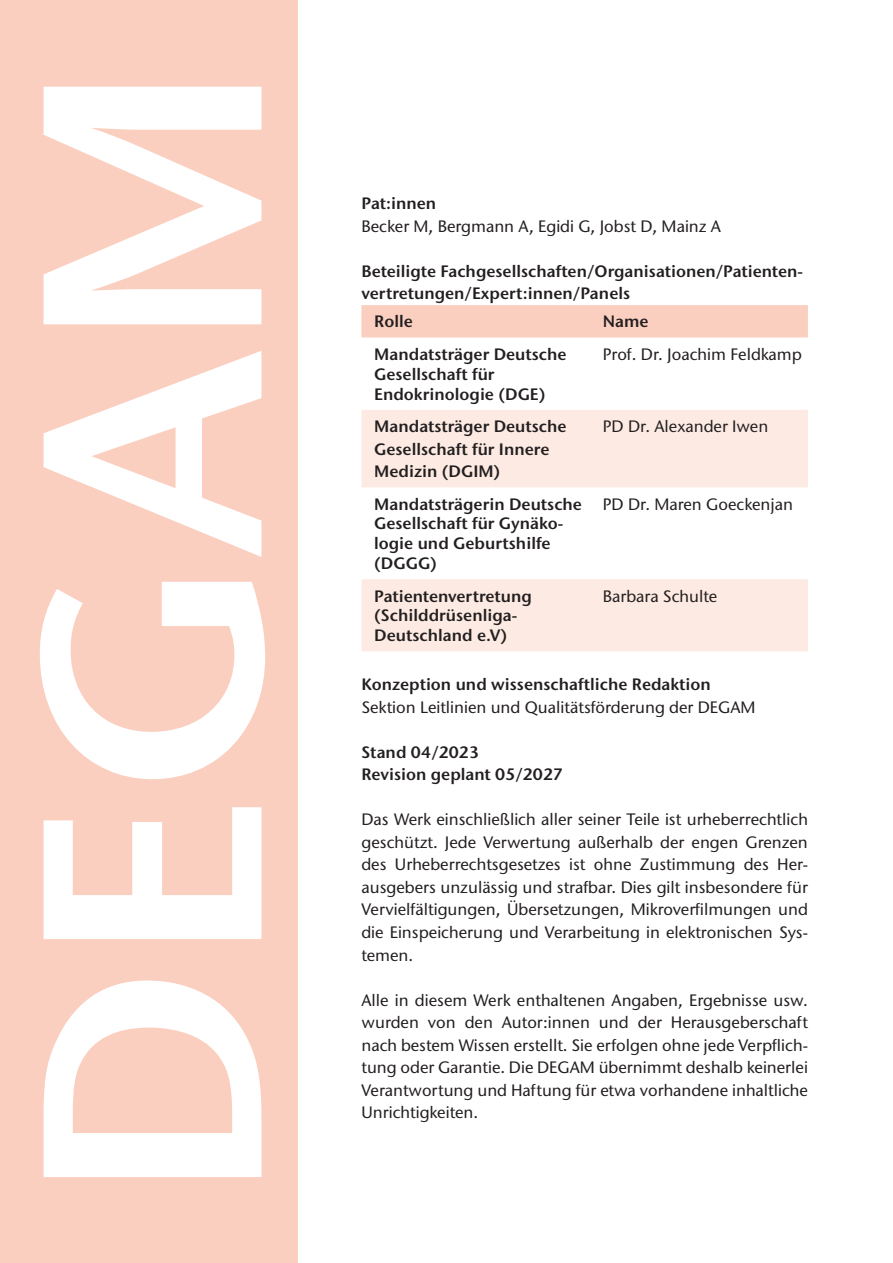
<style>
.page{position:relative;width:893px;height:1263px;background:#fff}
.page>*{position:absolute;margin:0;border:0;box-sizing:border-box;transform-origin:0 0}
.t1{font:600 311.25px "Stone Sans ITC Pro";letter-spacing:.005em;color:#fff}
.t2{font:500 16.5px/22.5px "Stone Sans ITC Std";color:#231f20;text-align:justify}
.t3{font:600 16.5px/19.8px "Stone Sans ITC Pro";color:#231f20}
</style>
<div class="page">
<div style="left:0;top:0;width:298px;height:1263px;background:#fbcfbf"></div>
<div style="left:361px;top:305px;width:447px;height:33px;background:#fbcfbf"></div>
<svg style="left:361px;top:410px;width:447px;height:241px;fill:#fdebe3"></svg>
<h1 class="t1" style="left:-43px;top:1203px;width:1144px;rotate:-90deg">DEGAM</h1>
<p class="t3" style="left:361px;top:193px;width:76px">Pat:innen</p>
<p class="t2" style="left:361px;top:215px;width:361px">Becker M, Bergmann A, Egidi G, Jobst D, Mainz A</p>
<p class="t3" style="left:361px;top:260px;width:443px;line-height:22.5px">Beteiligte Fachgesellschaften/Organisationen/Patienten&shy;vertretungen/Expert:innen/Panels</p>
<p class="t3" style="left:374px;top:312px;width:40px">Rolle</p>
<p class="t3" style="left:603px;top:312px;width:47px">Name</p>
<p class="t3" style="left:374px;top:344px;width:194px">Mandatsträger Deutsche<br>Gesellschaft für<br>Endokrinologie (DGE)</p>
<p class="t2" style="left:603px;top:343px;width:201px">Prof. Dr. Joachim Feldkamp</p>
<p class="t3" style="left:374px;top:415px;width:194px;line-height:22.5px">Mandatsträger Deutsche<br>Gesellschaft für Innere<br>Medizin (DGIM)</p>
<p class="t2" style="left:603px;top:415px;width:167px">PD Dr. Alexander Iwen</p>
<p class="t3" style="left:374px;top:494px;width:209px">Mandatsträgerin Deutsche<br>Gesellschaft für Gynäko&shy;logie und Geburtshilfe (DGGG)</p>
<p class="t2" style="left:603px;top:492px;width:192px">PD Dr. Maren Goeckenjan</p>
<p class="t3" style="left:374px;top:586px;width:159px">Patientenvertretung (Schilddrüsenliga-<br>Deutschland e.V)</p>
<p class="t2" style="left:603px;top:584px;width:116px">Barbara Schulte</p>
<p class="t3" style="left:361px;top:675px;width:351px">Konzeption und wissenschaftliche Redaktion</p>
<p class="t2" style="left:361px;top:696px;width:396px">Sektion Leitlinien und Qualitätsförderung der DEGAM</p>
<p class="t3" style="left:361px;top:741px;width:203px;line-height:22.5px">Stand 04/2023<br>Revision geplant 05/2027</p>
<p class="t2" style="left:361px;top:808px;width:448px">Das Werk einschließlich aller seiner Teile ist urheberrechtlich geschützt. Jede Verwertung außerhalb der engen Grenzen des Urheberrechtsgesetzes ist ohne Zustimmung des Her&shy;ausgebers unzulässig und strafbar. Dies gilt insbesondere für Vervielfältigungen, Übersetzungen, Mikroverfilmungen und die Einspeicherung und Verarbeitung in elektronischen Sys&shy;temen.</p>
<p class="t2" style="left:361px;top:988px;width:448px">Alle in diesem Werk enthaltenen Angaben, Ergebnisse usw. wurden von den Autor:innen und der Herausgeberschaft nach bestem Wissen erstellt. Sie erfolgen ohne jede Verpflich&shy;tung oder Garantie. Die DEGAM übernimmt deshalb keinerlei Verantwortung und Haftung für etwa vorhandene inhaltliche Unrichtigkeiten.</p>
</div>
